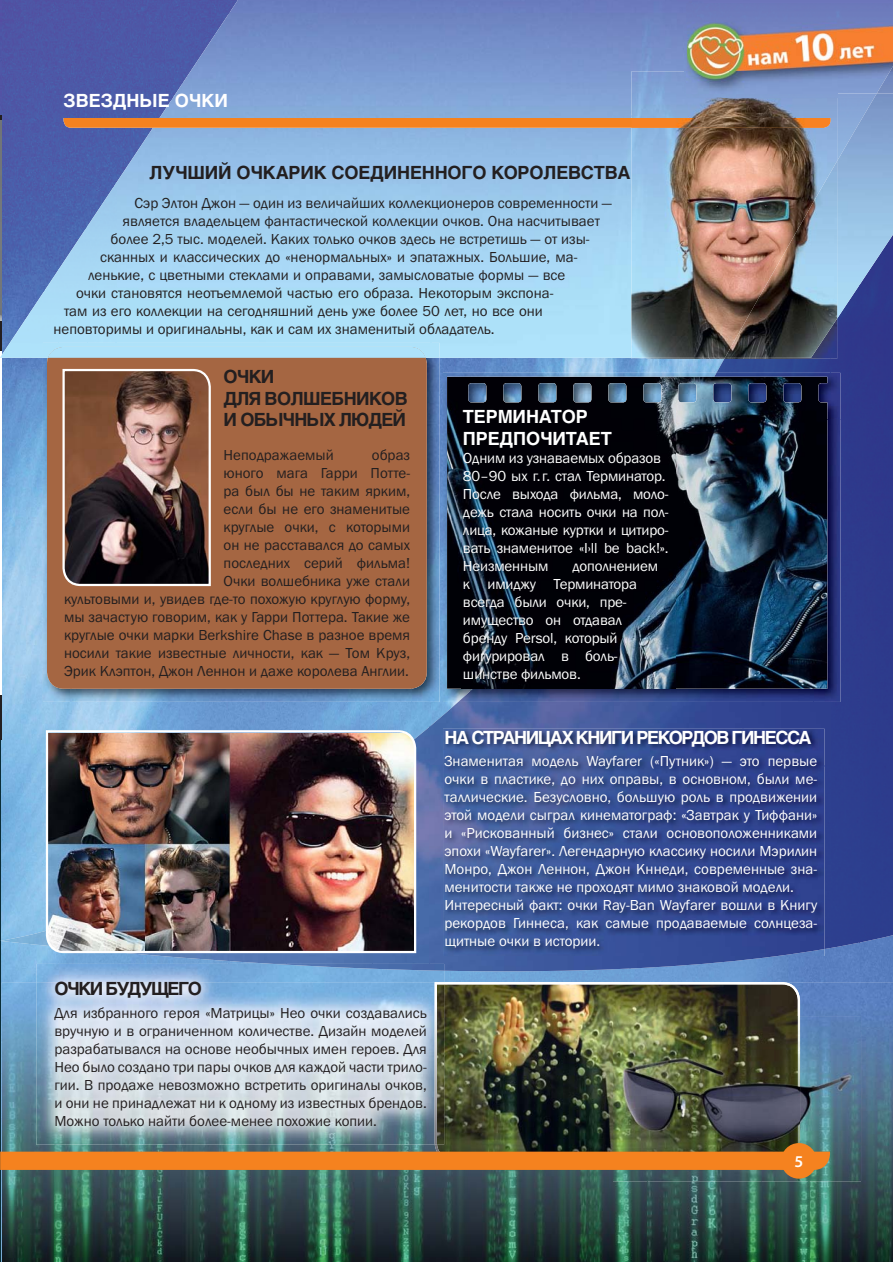
<style>
.page{position:relative;width:893px;height:1262px;background:#fff}
.page>*{position:absolute;margin:0;border:0;box-sizing:border-box;transform-origin:0 0}
.t1{font:700 18px "Helios";letter-spacing:-.01em;color:#231f20}
.t2{font:700 18px/21.6px "Helios";letter-spacing:-.05em;color:#231f20}
.t3{font:700 18px "Helios";letter-spacing:-.08em;color:#fff}
.t4{font:700 18px/21.6px "Helios";letter-spacing:-.01em;color:#fff}
.t5{font:700 18px "Helios";color:#fff}
.t6{font:700 18px "Helios";letter-spacing:-.08em;color:#231f20}
.t7{font:600 16.5px "Myriad Pro";color:#fff}
.t8{font:15px/18px "Franklin Gothic";color:#231f20;text-align:right}
.t9{font:15px/18px "Franklin Gothic";color:#fff}
</style>
<div class="page">
<img style="left:0;top:0;width:171px;height:186px">
<div style="left:171px;top:0;width:44px;height:75px;background:#4d59a7"></div>
<img style="left:2px;top:186px;width:83px;height:104px">
<img style="left:85px;top:186px;width:2px;height:39px">
<img style="left:1px;top:290px;width:56px;height:729px">
<img style="left:439px;top:358px;width:276px;height:36px">
<img style="left:439px;top:394px;width:4px;height:307px">
<img style="left:57px;top:702px;width:172px;height:262px">
<img style="left:229px;top:702px;width:171px;height:27px">
<img style="left:630px;top:950px;width:262px;height:32px">
<img style="left:444px;top:971px;width:186px;height:11px">
<img style="left:1px;top:1019px;width:1px;height:243px">
<hr style="left:0;top:351px;width:2px;height:354px;background:#fff">
<img style="left:0;top:120px;width:2px;height:201px">
<hr style="left:0;top:321px;width:2px;height:30px;background:#231f20">
<hr style="left:0;top:740px;width:1px;height:522px;background:#0a2e39">
<hr style="left:0;top:696px;width:2px;height:44px;background:#231f20">
<div style="left:859px;top:319px;width:33px;height:652px;background:#2d3b8c"></div>
<img style="left:830px;top:319px;width:29px;height:652px">
<img style="left:715px;top:359px;width:115px;height:14px">
<img style="left:429px;top:701px;width:401px;height:64px">
<img style="left:372px;top:714px;width:58px;height:250px">
<img style="left:286px;top:954px;width:86px;height:10px">
<img style="left:429px;top:765px;width:29px;height:206px">
<img style="left:824px;top:765px;width:6px;height:185px">
<img style="left:200px;top:954px;width:86px;height:10px">
<img style="left:57px;top:954px;width:144px;height:6px">
<img style="left:0;top:926px;width:45px;height:22px">
<img style="left:458px;top:956px;width:321px;height:15px">
<img style="left:43px;top:358px;width:28px;height:344px">
<img style="left:411px;top:358px;width:28px;height:344px">
<img style="left:71px;top:689px;width:340px;height:13px">
<div style="left:47px;top:347px;width:379px;height:342px;background:#a56642;border-radius:17px"></div>
<img style="left:443px;top:373px;width:260px;height:46px">
<img style="left:443px;top:419px;width:15px;height:283px">
<img style="left:703px;top:373px;width:137px;height:46px">
<img style="left:813px;top:419px;width:27px;height:283px">
<img style="left:458px;top:689px;width:355px;height:13px">
<img style="left:447px;top:377px;width:380px;height:312px">
<img style="left:2px;top:982px;width:53px;height:280px">
<img style="left:799px;top:982px;width:93px;height:49px">
<img style="left:809px;top:1031px;width:83px;height:231px">
<img style="left:55px;top:1144px;width:592px;height:118px">
<img style="left:647px;top:1181px;width:162px;height:81px">
<img style="left:434px;top:982px;width:365px;height:169px">
<img style="left:87px;top:182px;width:29px;height:161px">
<img style="left:58px;top:225px;width:29px;height:118px">
<img style="left:30px;top:266px;width:29px;height:92px">
<img style="left:2px;top:312px;width:28px;height:46px">
<svg style="left:48px;top:347px;width:377px;height:11px;background:#addff6"></svg>
<img style="left:215px;top:0;width:392px;height:118px">
<img style="left:607px;top:0;width:84px;height:116px">
<img style="left:691px;top:0;width:201px;height:3px">
<img style="left:187px;top:32px;width:28px;height:86px">
<img style="left:159px;top:75px;width:28px;height:43px">
<img style="left:836px;top:98px;width:56px;height:221px">
<svg style="left:64px;top:118px;width:567px;height:10px;background:#f48424"></svg>
<img style="left:631px;top:358px;width:93px;height:1px">
<img style="left:724px;top:358px;width:112px;height:1px">
<img style="left:631px;top:71px;width:205px;height:287px">
<img style="left:724px;top:161px;width:112px;height:197px">
<img style="left:631px;top:118px;width:199px;height:10px">
<img style="left:62px;top:368px;width:149px;height:219px">
<img style="left:461px;top:408px;width:214px;height:281px">
<img style="left:36px;top:964px;width:408px;height:180px">
<img style="left:273px;top:964px;width:171px;height:7px">
<img style="left:437px;top:984px;width:7px;height:160px">
<img style="left:443px;top:729px;width:381px;height:227px">
<img style="left:761px;top:1016px;width:99px;height:165px">
<img style="left:612px;top:1170px;width:149px;height:11px">
<img style="left:612px;top:1016px;width:187px;height:135px">
<img style="left:45px;top:729px;width:372px;height:225px">
<svg style="left:0;top:1151px;width:829px;height:19px;background:#ed8021"></svg>
<div style="left:780px;top:1143px;width:36px;height:35px;background:#f5821f;border-radius:50%"></div>
<img style="left:684px;top:22px;width:2px;height:72px">
<img style="left:873px;top:94px;width:19px;height:4px">
<img style="left:686px;top:94px;width:150px;height:4px">
<img style="left:686px;top:3px;width:206px;height:91px">
<img style="left:876px;top:27px;width:16px;height:67px">
<p class="t5" style="left:64px;top:94px;width:166px">ЗВЕЗДНЫЕ ОЧКИ</p>
<p class="t1" style="left:149px;top:166px;width:482px">ЛУЧШИЙ ОЧКАРИК СОЕДИНЕННОГО КОРОЛЕВСТВА</p>
<p class="t8" style="left:134px;top:195px;width:478px">Сэр Элтон Джон — один из величайших коллекционеров современности —</p>
<p class="t8" style="left:122px;top:213px;width:479px">является владельцем фантастической коллекции очков. Она насчитывает</p>
<p class="t8" style="left:110px;top:231px;width:480px">более 2,5 тыс. моделей. Каких только очков здесь не встретишь — от изы-</p>
<p class="t8" style="left:100px;top:249px;width:478px">сканных и классических до «ненормальных» и эпатажных. Большие, ма-</p>
<p class="t8" style="left:88px;top:267px;width:479px">ленькие, с цветными стеклами и оправами, замысловатые формы — все</p>
<p class="t8" style="left:76px;top:285px;width:479px">очки становятся неотъемлемой частью его образа. Некоторым экспона-</p>
<p class="t8" style="left:64px;top:303px;width:480px">там из его коллекции на сегодняшний день уже более 50 лет, но все они</p>
<p class="t8" style="left:53px;top:321px;width:442px">неповторимы и оригинальны, как и сам их знаменитый обладатель.</p>
<p class="t2" style="left:223px;top:368px;width:185px">ОЧКИ<br>ДЛЯ ВОЛШЕБНИКОВ<br>И ОБЫЧНЫХ ЛЮДЕЙ</p>
<p class="t8" style="left:223px;top:447px;width:112px">Неподражаемый</p>
<p class="t8" style="left:64px;top:447px;width:347px">образ<br>юного мага Гарри Потте-<br>ра был бы не таким ярким,<br>если бы не его знаменитые<br>круглые очки, с которыми<br>он не расставался до самых<br>последних серий фильма!<br>Очки волшебника уже стали<br>культовыми и, увидев где-то похожую круглую форму, мы зачастую говорим, как у Гарри Поттера. Такие же круглые очки марки Berkshire Chase в разное время носили такие известные личности, как — Том Круз,<br>Эрик Клэптон, Джон Леннон и даже королева Англии.</p>
<p class="t4" style="left:463px;top:408px;width:150px">ТЕРМИНАТОР<br>ПРЕДПОЧИТАЕТ</p>
<p class="t9" style="left:463px;top:450px;width:207px">Одним из узнаваемых образов<br>80–90 ых г. г. стал Терминатор.<br>После выхода фильма, моло&shy;дежь стала носить очки на пол&shy;лица, кожаные куртки и цитиро&shy;вать знаменитое «I›ll be back!».<br>Неизменным</p>
<p class="t9" style="left:463px;top:558px;width:197px;text-indent:109px">дополнением к имиджу Терминатора всегда были очки, пре&shy;имущество он отдавал бренду Persol, который фигурировал в боль&shy;шинстве фильмов.</p>
<p class="t6" style="left:54px;top:982px;width:149px">ОЧКИ БУДУЩЕГО</p>
<p class="t8" style="left:54px;top:1005px;width:374px;text-align:justify">Для избранного героя «Матрицы» Нео очки создавались вручную и в ограниченном количестве. Дизайн моделей разрабатывался на основе необычных имен героев. Для Нео было создано три пары очков для каждой части трило&shy;гии. В продаже невозможно встретить оригиналы очков, и они не принадлежат ни к одному из известных брендов.<br>Можно только найти более-менее похожие копии.</p>
<p class="t3" style="left:444px;top:731px;width:368px">НА СТРАНИЦАХ КНИГИ РЕКОРДОВ ГИНЕССА</p>
<p class="t9" style="left:444px;top:753px;width:374px">Знаменитая модель Wayfarer («Путник») — это первые очки в пластике, до них оправы, в основном, были ме&shy;таллические. Безусловно, большую роль в продвижении этой модели сыграл кинематограф: «Завтрак у Тиффани» и «Рискованный бизнес» стали основоположенниками эпохи «Wayfarer». Легендарную классику носили Мэрилин Монро, Джон Леннон, Джон Кннеди, современные зна&shy;менитости также не проходят мимо знаковой модели.<br>Интересный факт: очки Ray-Ban Wayfarer вошли в Книгу рекордов Гиннеса, как самые продаваемые солнцеза&shy;щитные очки в истории.</p>
<p class="t7" style="left:794px;top:1155px;width:10px">5</p>
</div>
